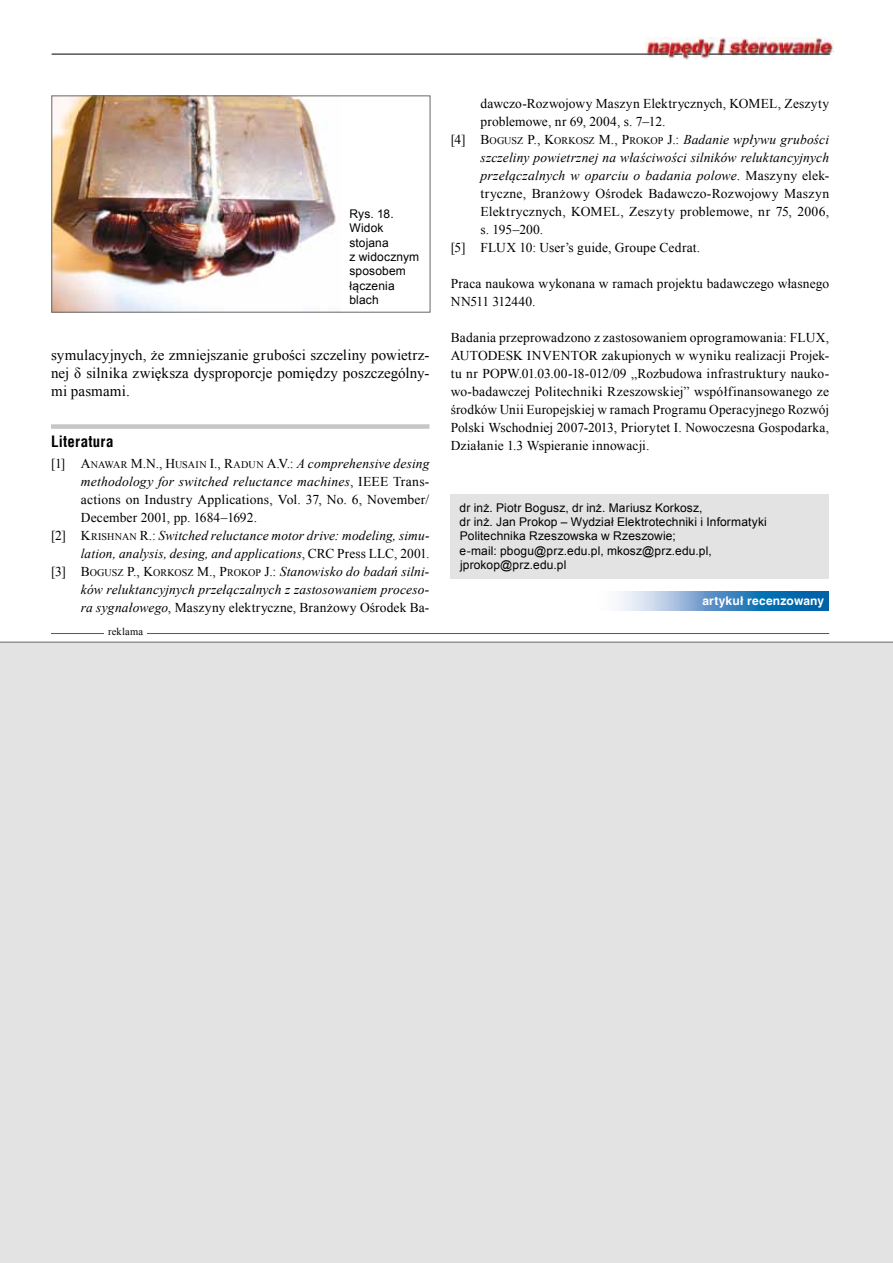
<style>
.page{position:relative;width:893px;height:1263px;background:#fff}
.page>*{position:absolute;margin:0;border:0;box-sizing:border-box;transform-origin:0 0}
.t1{font:15px/18px "Times New Roman";letter-spacing:.005em;color:#000;text-align:justify}
.t2{font:700 15px "Switzerland Condensed";letter-spacing:.02em;color:#000}
.t3{font:13.5px/18px "Times New Roman";letter-spacing:.01em;color:#000}
.t4{font:italic 13.5px "Times New Roman";letter-spacing:.01em;color:#000}
.t5{font:12px/14.4px "Arial";letter-spacing:.01em;color:#000}
.t6{font:700 12px "Switzerland";letter-spacing:.015em;color:#fff}
.t7{font:10.5px "Times New Roman";letter-spacing:.02em;color:#000}
.s1{font-style:normal}
.s2{font-style:normal;font-size:10.2px}
.s3{font-style:italic}
</style>
<div class="page">
<img style="left:646px;top:38px;width:187px;height:22px">
<hr style="left:52px;top:54px;width:616px;height:1px;background:#000">
<svg style="left:674px;top:54px;width:27px;height:1px"></svg>
<hr style="left:709px;top:54px;width:121px;height:1px;background:#000">
<hr style="left:51px;top:633px;width:778px;height:1px;background:#575756">
<div style="left:104px;top:628px;width:43px;height:9px;background:#fff"></div>
<div style="left:0;top:642px;width:893px;height:621px;background:#e3e3e3"></div>
<div style="left:51px;top:424px;width:378px;height:5px;background:#c6c6c6"></div>
<img style="left:54px;top:98px;width:282px;height:212px">
<div style="left:451px;top:494px;width:378px;height:84px;background:#e3e3e3"></div>
<svg style="left:618px;top:591px;width:211px;height:20px;background:#5c99c9"></svg>
<p class="t5" style="left:349px;top:206px;width:71px">Rys. 18.<br>Widok stojana<br>z widocznym sposobem łączenia blach</p>
<p class="t1" style="left:51px;top:346px;width:380px">symulacyjnych, że zmniejszanie grubości szczeliny powietrz&shy;nej δ silnika zwiększa dysproporcje pomiędzy poszczególny&shy;mi pasmami.</p>
<p class="t2" style="left:51px;top:433px;width:64px">Literatura</p>
<p class="t4" style="left:51px;top:454px;width:380px"><span class="s1">[1] A</span><span class="s2">NAWAR</span> <span class="s1">M.N., H</span><span class="s2">USAIN</span> <span class="s1">I., R</span><span class="s2">ADUN</span> <span class="s1">A.V.</span><span class="s1">:</span> A comprehensive desing</p>
<p class="t4" style="left:81px;top:472px;width:350px">methodology for switched reluctance machines<span class="s1">, IEEE Trans-</span></p>
<p class="t3" style="left:81px;top:490px;width:350px">actions on Industry Applications, Vol. 37, No. 6, November/</p>
<p class="t3" style="left:81px;top:508px;width:178px">December 2001, pp. 1684–1692.</p>
<p class="t4" style="left:51px;top:526px;width:380px"><span class="s1">[2] K</span><span class="s2">RISHNAN</span> <span class="s1">R.:</span> Switched reluctance motor drive: modeling, simu-</p>
<p class="t4" style="left:81px;top:544px;width:350px">lation, analysis, desing, and applications<span class="s1">, CRC Press LLC, 2001.</span></p>
<p class="t4" style="left:51px;top:562px;width:380px"><span class="s1">[3] B</span><span class="s2">OGUSZ</span> <span class="s1">P., K</span><span class="s2">ORKOSZ</span> <span class="s1">M., P</span><span class="s2">ROKOP</span> <span class="s1">J</span><span class="s1">.:</span> Stanowisko do badań silni-</p>
<p class="t4" style="left:81px;top:580px;width:350px">ków reluktancyjnych przełączalnych z zastosowaniem proceso-</p>
<p class="t3" style="left:81px;top:598px;width:350px"><span class="s3">ra sygnałowego</span>, Maszyny elektryczne, Branżowy Ośrodek Ba-</p>
<p class="t7" style="left:108px;top:625px;width:37px">reklama</p>
<p class="t3" style="left:480px;top:94px;width:350px">dawczo-Rozwojowy Maszyn Elektrycznych, KOMEL, Zeszyty</p>
<p class="t3" style="left:480px;top:112px;width:187px">problemowe, nr 69, 2004, s. 7–12.</p>
<p class="t4" style="left:451px;top:130px;width:380px"><span class="s1">[4] B</span><span class="s2">OGUSZ</span> <span class="s1">P., K</span><span class="s2">ORKOSZ</span> <span class="s1">M., P</span><span class="s2">ROKOP</span> <span class="s1">J.:</span> Badanie wpływu grubości</p>
<p class="t4" style="left:480px;top:148px;width:350px">szczeliny powietrznej na właściwości silników reluktancyjnych</p>
<p class="t4" style="left:480px;top:166px;width:350px">przełączalnych w oparciu o badania polowe<span class="s1">. Maszyny elek-</span></p>
<p class="t3" style="left:480px;top:184px;width:350px">tryczne, Branżowy Ośrodek Badawczo-Rozwojowy Maszyn</p>
<p class="t3" style="left:480px;top:202px;width:350px">Elektrycznych, KOMEL, Zeszyty problemowe, nr 75, 2006,</p>
<p class="t3" style="left:480px;top:220px;width:64px">s. 195–200.</p>
<p class="t3" style="left:451px;top:238px;width:251px">[5] FLUX 10: User’s guide, Groupe Cedrat.</p>
<p class="t3" style="left:451px;top:274px;width:380px">Praca naukowa wykonana w ramach projektu badawczego własnego<br>NN511 312440.</p>
<p class="t3" style="left:451px;top:328px;width:380px;text-align:justify">Badania przeprowadzono z zastosowaniem oprogramowania: FLUX, AUTODESK INVENTOR zakupionych w wyniku realizacji Projek&shy;tu nr POPW.01.03.00-18-012/09 „Rozbudowa infrastruktury nauko&shy;wo-badawczej Politechniki Rzeszowskiej” współfinansowanego ze środków Unii Europejskiej w ramach Programu Operacyjnego Rozwój Polski Wschodniej 2007-2013, Priorytet I. Nowoczesna Gospodarka, Działanie 1.3 Wspieranie innowacji.</p>
<p class="t5" style="left:460px;top:500px;width:309px">dr inż. Piotr Bogusz, dr inż. Mariusz Korkosz,<br>dr inż. Jan Prokop – Wydział Elektrotechniki i Informatyki Politechnika Rzeszowska w Rzeszowie;<br>e-mail: pbogu@prz.edu.pl, mkosz@prz.edu.pl, jprokop@prz.edu.pl</p>
<p class="t6" style="left:702px;top:593px;width:123px">artykuł recenzowany</p>
</div>
